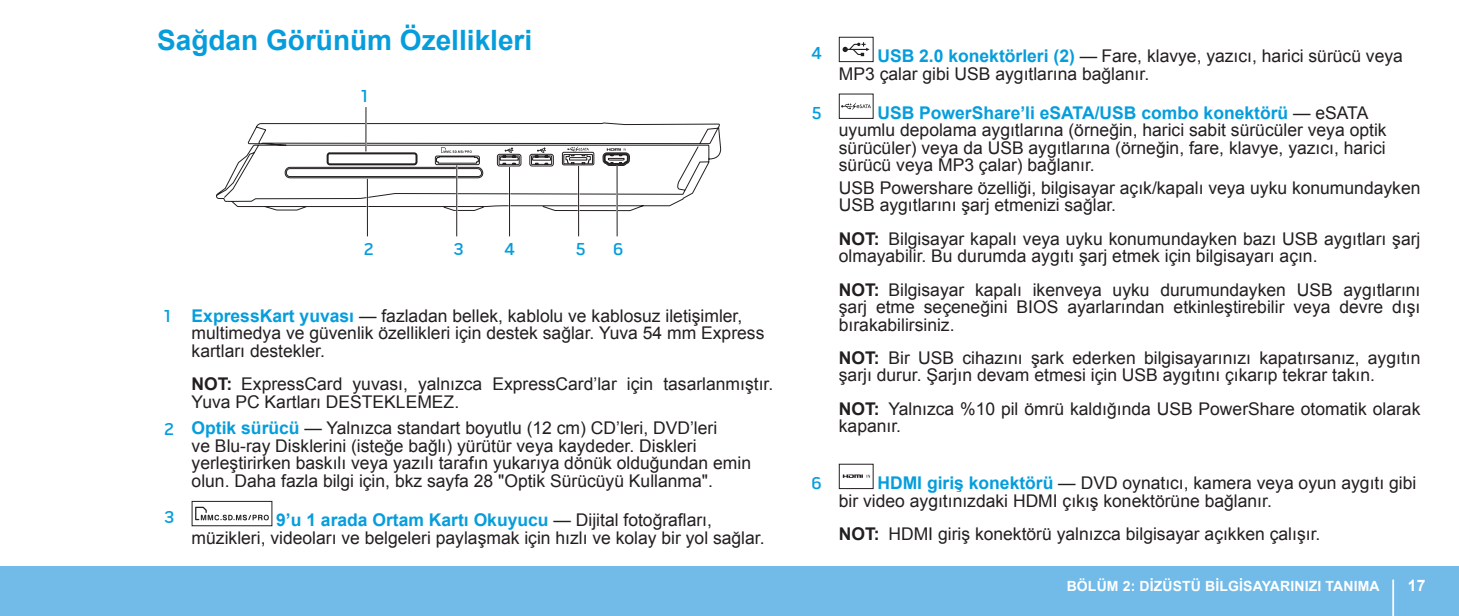
<style>
.page{position:relative;width:1459px;height:616px;background:#fff}
.page>*{position:absolute;margin:0;border:0;box-sizing:border-box;transform-origin:0 0}
.t1{font:700 28px "Arial";color:#069ddc}
.t2{font:17.5px/17.5px "Arial";color:#231f20}
.t3{font:500 17.5px "Pill Alt 600 mg";color:#069ddc}
.t4{font:700 15.75px "Arial";color:#fff}
.t5{font:700 14px "Arial";letter-spacing:.01em;color:#fff}
.s1{font-family:"Pill Alt 600 mg";font-weight:500;color:#069ddc}
.s2{font-weight:700;color:#069ddc}
.s3{font-weight:700}
</style>
<div class="page">
<div style="left:0;top:566px;width:1458px;height:49px;background:#72bbe8"></div>
<hr style="left:1392px;top:579px;width:2px;height:36px;background:#fff">
<svg style="left:842px;top:42px;width:27px;height:14px"></svg>
<div style="left:839px;top:37px;width:34px;height:25px;border:1px solid #231f20"></div>
<svg style="left:841px;top:102px;width:30px;height:8px"></svg>
<div style="left:839px;top:93px;width:34px;height:26px;border:1px solid #231f20"></div>
<svg style="left:842px;top:474px;width:28px;height:3px"></svg>
<svg style="left:216px;top:122px;width:505px;height:89px"></svg>
<svg style="left:497px;top:147px;width:24px;height:19px"></svg>
<svg style="left:529px;top:147px;width:25px;height:19px"></svg>
<div style="left:562px;top:152px;width:32px;height:13px;border:1px solid #231f20;border-radius:2px"></div>
<div style="left:563px;top:154px;width:30px;height:10px;border:1px solid #231f20"></div>
<svg style="left:565px;top:146px;width:65px;height:47px"></svg>
<svg style="left:441px;top:147px;width:31px;height:6px"></svg>
<svg style="left:283px;top:166px;width:203px;height:12px"></svg>
<hr style="left:365px;top:107px;width:2px;height:44px;background:#fff">
<hr style="left:365px;top:107px;width:1px;height:44px;background:#231f20">
<hr style="left:366px;top:179px;width:2px;height:57px;background:#fff">
<hr style="left:367px;top:179px;width:1px;height:57px;background:#231f20">
<hr style="left:508px;top:167px;width:2px;height:69px;background:#fff">
<hr style="left:509px;top:167px;width:1px;height:69px;background:#231f20">
<hr style="left:577px;top:166px;width:2px;height:70px;background:#fff">
<hr style="left:578px;top:166px;width:1px;height:70px;background:#231f20">
<hr style="left:456px;top:165px;width:1px;height:71px;background:#231f20">
<hr style="left:616px;top:166px;width:2px;height:70px;background:#fff">
<hr style="left:617px;top:166px;width:1px;height:70px;background:#231f20">
<svg style="left:195px;top:506px;width:74px;height:14px"></svg>
<div style="left:192px;top:500px;width:80px;height:25px;border:1px solid #231f20"></div>
<h1 class="t1" style="left:157px;top:22px;width:377px">Sağdan Görünüm Özellikleri</h1>
<p class="t3" style="left:361px;top:86px;width:8px">1</p>
<p class="t3" style="left:364px;top:239px;width:11px">2</p>
<p class="t3" style="left:453px;top:239px;width:12px">3</p>
<p class="t3" style="left:504px;top:239px;width:12px">4</p>
<p class="t3" style="left:575px;top:239px;width:12px">5</p>
<p class="t3" style="left:613px;top:239px;width:12px">6</p>
<p class="t2" style="left:192px;top:307px;width:574px;text-indent:-27px"><span class="s1">1</span> <span class="s2">ExpressKart yuvası</span> — fazladan bellek, kablolu ve kablosuz iletişimler, multimedya ve güvenlik özellikleri için destek sağlar. Yuva 54 mm Express kartları destekler.</p>
<p class="t2" style="left:192px;top:375px;width:583px"><span class="s3">NOT:</span> ExpressCard yuvası, yalnızca ExpressCard’lar için tasarlanmıştır.<br>Yuva PC Kartları DESTEKLEMEZ.</p>
<p class="t2" style="left:192px;top:419px;width:561px;text-indent:-27px"><span class="s1">2</span> <span class="s2">Optik sürücü</span> — Yalnızca standart boyutlu (12 cm) CD’leri, DVD’leri<br>ve Blu-ray Disklerini (isteğe bağlı) yürütür veya kaydeder. Diskleri yerleştirirken baskılı veya yazılı tarafın yukarıya dönük olduğundan emin olun. Daha fazla bilgi için, bkz sayfa 28 "Optik Sürücüyü Kullanma".</p>
<p class="t3" style="left:164px;top:506px;width:12px">3</p>
<p class="t2" style="left:192px;top:511px;width:574px;text-indent:84px"><span class="s2">9’u 1 arada Ortam Kartı Okuyucu</span> — Dijital fotoğrafları, müzikleri, videoları ve belgeleri paylaşmak için hızlı ve kolay bir yol sağlar.</p>
<p class="t3" style="left:811px;top:43px;width:12px">4</p>
<p class="t2" style="left:839px;top:47px;width:565px;text-indent:39px"><span class="s2">USB 2.0 konektörleri (2)</span> — Fare, klavye, yazıcı, harici sürücü veya<br>MP3 çalar gibi USB aygıtlarına bağlanır.</p>
<p class="t3" style="left:811px;top:103px;width:12px">5</p>
<p class="t2" style="left:839px;top:104px;width:549px;text-indent:39px"><span class="s2">USB PowerShare’li eSATA/USB combo konektörü</span> — eSATA uyumlu depolama aygıtlarına (örneğin, harici sabit sürücüler veya optik sürücüler) veya da USB aygıtlarına (örneğin, fare, klavye, yazıcı, harici sürücü veya MP3 çalar) bağlanır.</p>
<p class="t2" style="left:839px;top:179px;width:583px">USB Powershare özelliği, bilgisayar açık/kapalı veya uyku konumundayken<br>USB aygıtlarını şarj etmenizi sağlar.</p>
<p class="t2" style="left:839px;top:230px;width:583px"><span class="s3">NOT:</span> Bilgisayar kapalı veya uyku konumundayken bazı USB aygıtları şarj olmayabilir. Bu durumda aygıtı şarj etmek için bilgisayarı açın.</p>
<p class="t2" style="left:839px;top:280px;width:583px;text-align:justify"><span class="s3">NOT:</span> Bilgisayar kapalı ikenveya uyku durumundayken USB aygıtlarını şarj etme seçeneğini BIOS ayarlarından etkinleştirebilir veya devre dışı bırakabilirsiniz.</p>
<p class="t2" style="left:839px;top:349px;width:583px"><span class="s3">NOT:</span> Bir USB cihazını şark ederken bilgisayarınızı kapatırsanız, aygıtın şarjı durur. Şarjın devam etmesi için USB aygıtını çıkarıp tekrar takın.</p>
<p class="t2" style="left:839px;top:399px;width:583px"><span class="s3">NOT:</span> Yalnızca %10 pil ömrü kaldığında USB PowerShare otomatik olarak kapanır.</p>
<p class="t3" style="left:811px;top:472px;width:12px">6</p>
<p class="t2" style="left:839px;top:474px;width:579px;text-indent:39px"><span class="s2">HDMI giriş konektörü</span> — DVD oynatıcı, kamera veya oyun aygıtı gibi bir video aygıtınızdaki HDMI çıkış konektörüne bağlanır.</p>
<p class="t2" style="left:839px;top:524px;width:483px"><span class="s3">NOT:</span> HDMI giriş konektörü yalnızca bilgisayar açıkken çalışır.</p>
<p class="t5" style="left:1066px;top:576px;width:314px">BÖLÜM 2: DİZÜSTÜ BİLGİSAYARINIZI TANIMA</p>
<p class="t4" style="left:1407px;top:574px;width:19px">17</p>
</div>
